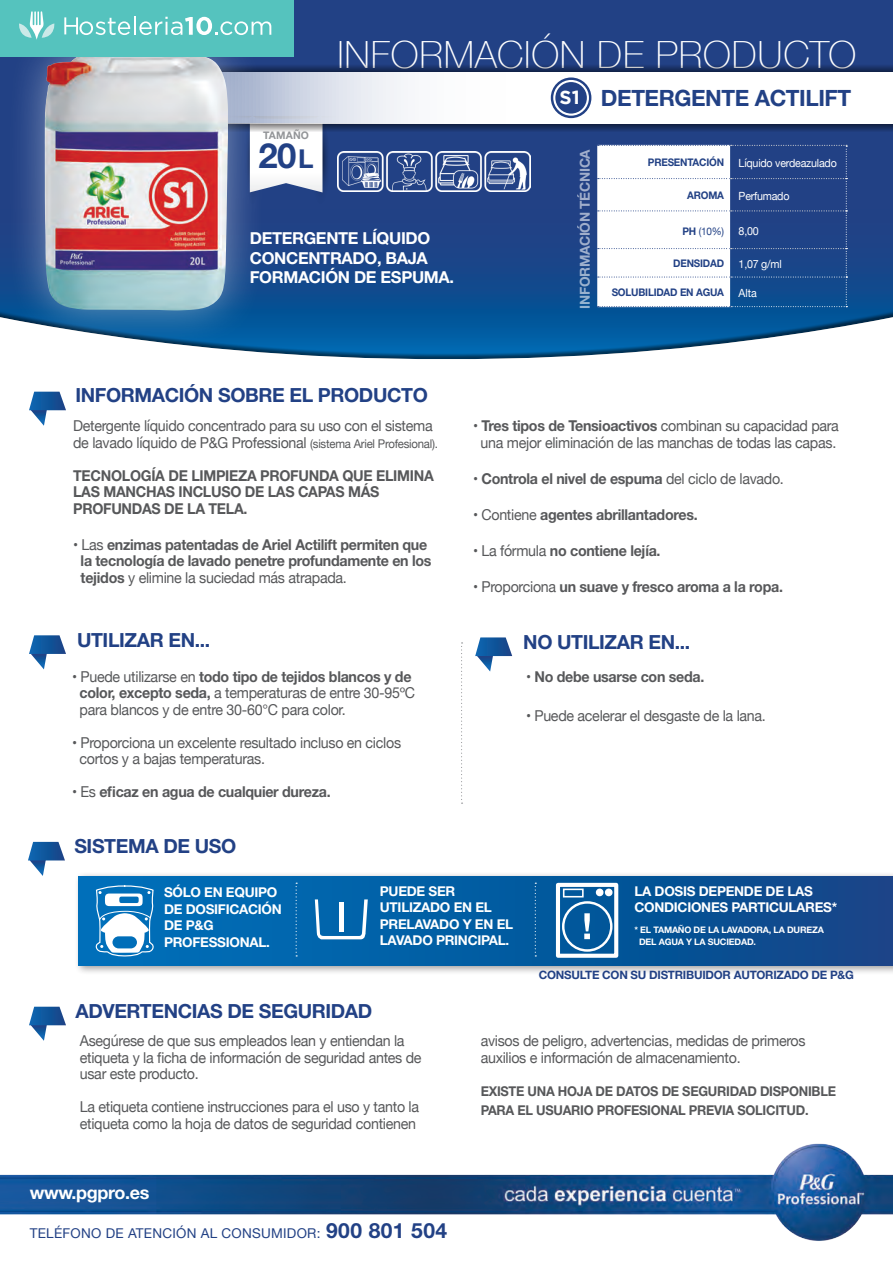
<style>
.page{position:relative;width:893px;height:1263px;background:#fff}
.page>*{position:absolute;margin:0;border:0;box-sizing:border-box;transform-origin:0 0}
.t1{font:100 37.5px "Helvetica Neue";letter-spacing:.02em;color:#fff}
.t2{font:700 34.65px "Helvetica Neue";color:#224185}
.t3{font:700 22.5px "Helvetica Neue";letter-spacing:-.02em;color:#224185}
.t4{font:700 19.5px "Helvetica Neue";letter-spacing:-.02em;color:#224185}
.t5{font:700 19.05px "Gotham";color:#fff}
.t6{font:700 18px "Helvetica Neue";letter-spacing:-.02em;color:#fff}
.t7{font:700 16.5px/19.5px "Helvetica Neue";letter-spacing:-.02em;color:#fff}
.t8{font:15px/16.5px "Helvetica Neue";letter-spacing:-.02em;color:#57585a;scale:.95 1}
.t9{font:700 15px/16.5px "Helvetica Neue";letter-spacing:-.02em;color:#57585a;scale:.95 1}
.t10{font:700 13.65px "Helvetica Neue";letter-spacing:-.02em;color:#fff}
.t11{font:700 13.5px/16.5px "Helvetica Neue";letter-spacing:-.02em;color:#fff}
.t12{font:700 13.5px/19.5px "Helvetica Neue";letter-spacing:-.02em;color:#57585a;scale:.95 1}
.t13{font:13.5px "Helvetica Neue";letter-spacing:.02em;color:#224185}
.t14{font:700 11.55px "Helvetica Neue";letter-spacing:-.02em;color:#224185}
.t15{font:11.25px "Helvetica Neue";letter-spacing:-.02em;color:#fff;scale:.95 1}
.t16{font:700 10.5px "Helvetica Neue";letter-spacing:-.02em;color:#224185;scale:.95 1}
.t17{font:10.5px "Helvetica Neue";color:#224185;scale:.95 1}
.t18{font:700 10.35px "Helvetica Neue";letter-spacing:.015em;color:#939598}
.t19{font:700 9px/12px "Helvetica Neue";letter-spacing:-.02em;color:#fff}
.s1{font-size:26.1px}
.s2{font-weight:700}
.s3{font-size:12px}
.s4{font-weight:400}
.s5{font-weight:700;font-size:21px}
</style>
<div class="page">
<div style="left:0;top:0;width:893px;height:361px;background:#231f20;opacity:.6"></div>
<img style="left:311px;top:136px;width:19px;height:68px">
<svg style="left:267px;top:136px;width:55px;height:56px"></svg>
<svg style="left:267px;top:123px;width:626px;height:13px;background:#3b507f"></svg>
<svg style="left:267px;top:60px;width:626px;height:12px;background:#1c366f"></svg>
<svg style="left:0;top:72px;width:893px;height:51px"></svg>
<img style="left:0;top:1143px;width:893px;height:98px">
<svg style="left:29px;top:392px;width:37px;height:34px"></svg>
<svg style="left:29px;top:1007px;width:37px;height:34px"></svg>
<svg style="left:475px;top:637px;width:37px;height:34px"></svg>
<svg style="left:29px;top:635px;width:37px;height:34px"></svg>
<svg style="left:461px;top:642px;width:2px;height:162px"></svg>
<svg style="left:597px;top:145px;width:250px;height:162px"></svg>
<img style="left:338px;top:152px;width:193px;height:40px">
<div style="left:74px;top:872px;width:819px;height:103px;background:#231f20;opacity:.44"></div>
<div style="left:79px;top:876px;width:814px;height:89px;background:linear-gradient(to right,#0072bc,#114788)"></div>
<svg style="left:28px;top:842px;width:37px;height:34px"></svg>
<svg style="left:296px;top:883px;width:1px;height:73px"></svg>
<svg style="left:535px;top:883px;width:1px;height:73px"></svg>
<svg style="left:93px;top:885px;width:62px;height:72px"></svg>
<svg style="left:315px;top:899px;width:53px;height:40px"></svg>
<hr style="left:339px;top:902px;width:4px;height:30px;background:#fff">
<svg style="left:584px;top:913px;width:6px;height:26px"></svg>
<div style="left:556px;top:883px;width:62px;height:75px;border:4px solid #fff"></div>
<div style="left:563px;top:888px;width:21px;height:9px;border:2px solid #fff"></div>
<div style="left:562px;top:901px;width:50px;height:51px;border:2px solid #fff;border-radius:50%"></div>
<svg style="left:596px;top:888px;width:7px;height:8px"></svg>
<svg style="left:605px;top:888px;width:8px;height:8px"></svg>
<div style="left:5px;top:14px;width:262px;height:336px;background:#fff;opacity:.43"></div>
<img style="left:45px;top:57px;width:183px;height:253px">
<svg style="left:551px;top:77px;width:40px;height:41px"></svg>
<div style="left:554px;top:81px;width:34px;height:34px;background:#224185;border-radius:50%"></div>
<div style="left:553px;top:80px;width:36px;height:36px;border:2px solid #fff;border-radius:50%"></div>
<div style="left:0;top:0;width:293px;height:57px;background:#55c3be"></div>
<svg style="left:64px;top:16px;width:207px;height:19px"></svg>
<svg style="left:19px;top:11px;width:36px;height:29px"></svg>
<h1 class="t1" style="left:337px;top:26px;width:520px">INFORMACIÓN DE PRODUCTO</h1>
<p class="t18" style="left:263px;top:129px;width:47px">TAMAÑO</p>
<p class="t2" style="left:259px;top:134px;width:56px">20<span class="s1">L</span></p>
<p class="t7" style="left:250px;top:228px;width:206px">DETERGENTE LÍQUIDO<br>CONCENTRADO, BAJA<br>FORMACIÓN DE ESPUMA.</p>
<p class="t5" style="left:559px;top:86px;width:22px">S1</p>
<p class="t3" style="left:601px;top:84px;width:252px">DETERGENTE ACTILIFT</p>
<p class="t10" style="left:577px;top:309px;width:161px;rotate:-90deg">INFORMACIÓN TÉCNICA</p>
<p class="t16" style="left:648px;top:156px;width:82px">PRESENTACIÓN</p>
<p class="t15" style="left:739px;top:155px;width:105px">Líquido verdeazulado</p>
<p class="t16" style="left:687px;top:189px;width:40px">AROMA</p>
<p class="t15" style="left:739px;top:188px;width:55px">Perfumado</p>
<p class="t17" style="left:682px;top:223px;width:45px"><span class="s2">PH</span> (10%)</p>
<p class="t15" style="left:739px;top:223px;width:23px">8,00</p>
<p class="t16" style="left:673px;top:257px;width:55px">DENSIDAD</p>
<p class="t15" style="left:739px;top:256px;width:47px">1,07 g/ml</p>
<p class="t16" style="left:612px;top:286px;width:120px">SOLUBILIDAD EN AGUA</p>
<p class="t15" style="left:739px;top:285px;width:21px">Alta</p>
<p class="t4" style="left:75px;top:383px;width:354px">INFORMACIÓN SOBRE EL PRODUCTO</p>
<p class="t8" style="left:73px;top:419px;width:386px">Detergente líquido concentrado para su uso con el sistema de lavado líquido de P&amp;G Professional <span class="s3">(sistema Ariel Profesional).</span></p>
<p class="t9" style="left:73px;top:467px;width:381px">TECNOLOGÍA DE LIMPIEZA PROFUNDA QUE ELIMINA<br>LAS MANCHAS INCLUSO DE LAS CAPAS MÁS<br>PROFUNDAS DE LA TELA.</p>
<p class="t9" style="left:81px;top:536px;width:371px;text-indent:-7px"><span class="s4">• Las</span> enzimas patentadas de Ariel Actilift permiten que la tecnología de lavado penetre profundamente en los tejidos <span class="s4">y elimine la suciedad más atrapada.</span></p>
<p class="t4" style="left:77px;top:628px;width:135px">UTILIZAR EN...</p>
<p class="t8" style="left:80px;top:669px;width:355px;text-indent:-7px">• Puede utilizarse en <span class="s2">todo tipo de tejidos blancos y de color, excepto seda,</span> a temperaturas de entre 30-95ºC para blancos y de entre 30-60°C para color.</p>
<p class="t8" style="left:80px;top:735px;width:340px;text-indent:-7px">• Proporciona un excelente resultado incluso en ciclos cortos y a bajas temperaturas.</p>
<p class="t9" style="left:72px;top:783px;width:274px"><span class="s4">• Es</span> eficaz en agua de cualquier dureza.</p>
<p class="t4" style="left:74px;top:834px;width:163px">SISTEMA DE USO</p>
<p class="t8" style="left:473px;top:419px;width:387px;text-align:center">• <span class="s2">Tres tipos de Tensioactivos</span> combinan su capacidad para una mejor eliminación de las manchas de todas las capas.</p>
<p class="t9" style="left:473px;top:470px;width:329px"><span class="s4">•</span> Controla el nivel de espuma <span class="s4">del ciclo de lavado.</span></p>
<p class="t9" style="left:473px;top:506px;width:238px"><span class="s4">• Contiene</span> agentes abrillantadores.</p>
<p class="t9" style="left:473px;top:542px;width:199px"><span class="s4">• La fórmula</span> no contiene lejía.</p>
<p class="t9" style="left:473px;top:578px;width:328px"><span class="s4">• Proporciona</span> un suave y fresco aroma a la ropa.</p>
<p class="t4" style="left:523px;top:630px;width:169px">NO UTILIZAR EN...</p>
<p class="t9" style="left:526px;top:668px;width:189px"><span class="s4">•</span> No debe usarse con seda.</p>
<p class="t8" style="left:526px;top:708px;width:254px">• Puede acelerar el desgaste de la lana.</p>
<p class="t11" style="left:164px;top:884px;width:119px">SÓLO EN EQUIPO<br>DE DOSIFICACIÓN<br>DE P&amp;G<br>PROFESSIONAL.</p>
<p class="t11" style="left:380px;top:883px;width:135px">PUEDE SER<br>UTILIZADO EN EL<br>PRELAVADO Y EN EL<br>LAVADO PRINCIPAL.</p>
<p class="t11" style="left:634px;top:882px;width:204px">LA DOSIS DEPENDE DE LAS<br>CONDICIONES PARTICULARES*</p>
<p class="t19" style="left:639px;top:923px;width:186px;text-indent:-5px">* EL TAMAÑO DE LA LAVADORA, LA DUREZA<br>DEL AGUA Y LA SUCIEDAD.</p>
<p class="t14" style="left:539px;top:968px;width:317px">CONSULTE CON SU DISTRIBUIDOR AUTORIZADO DE P&amp;G</p>
<p class="t4" style="left:75px;top:999px;width:298px">ADVERTENCIAS DE SEGURIDAD</p>
<p class="t8" style="left:80px;top:1033px;width:361px">Asegúrese de que sus empleados lean y entiendan la etiqueta y la ficha de información de seguridad antes de usar este producto.</p>
<p class="t8" style="left:80px;top:1099px;width:359px">La etiqueta contiene instrucciones para el uso y tanto la etiqueta como la hoja de datos de seguridad contienen</p>
<p class="t6" style="left:30px;top:1181px;width:121px">www.pgpro.es</p>
<p class="t13" style="left:30px;top:1223px;width:419px">TELÉFONO DE ATENCIÓN AL CONSUMIDOR: <span class="s5">900 801 504</span></p>
<p class="t8" style="left:481px;top:1033px;width:343px">avisos de peligro, advertencias, medidas de primeros auxilios e información de almacenamiento.</p>
<p class="t12" style="left:481px;top:1081px;width:376px">EXISTE UNA HOJA DE DATOS DE SEGURIDAD DISPONIBLE<br>PARA EL USUARIO PROFESIONAL PREVIA SOLICITUD.</p>
</div>
